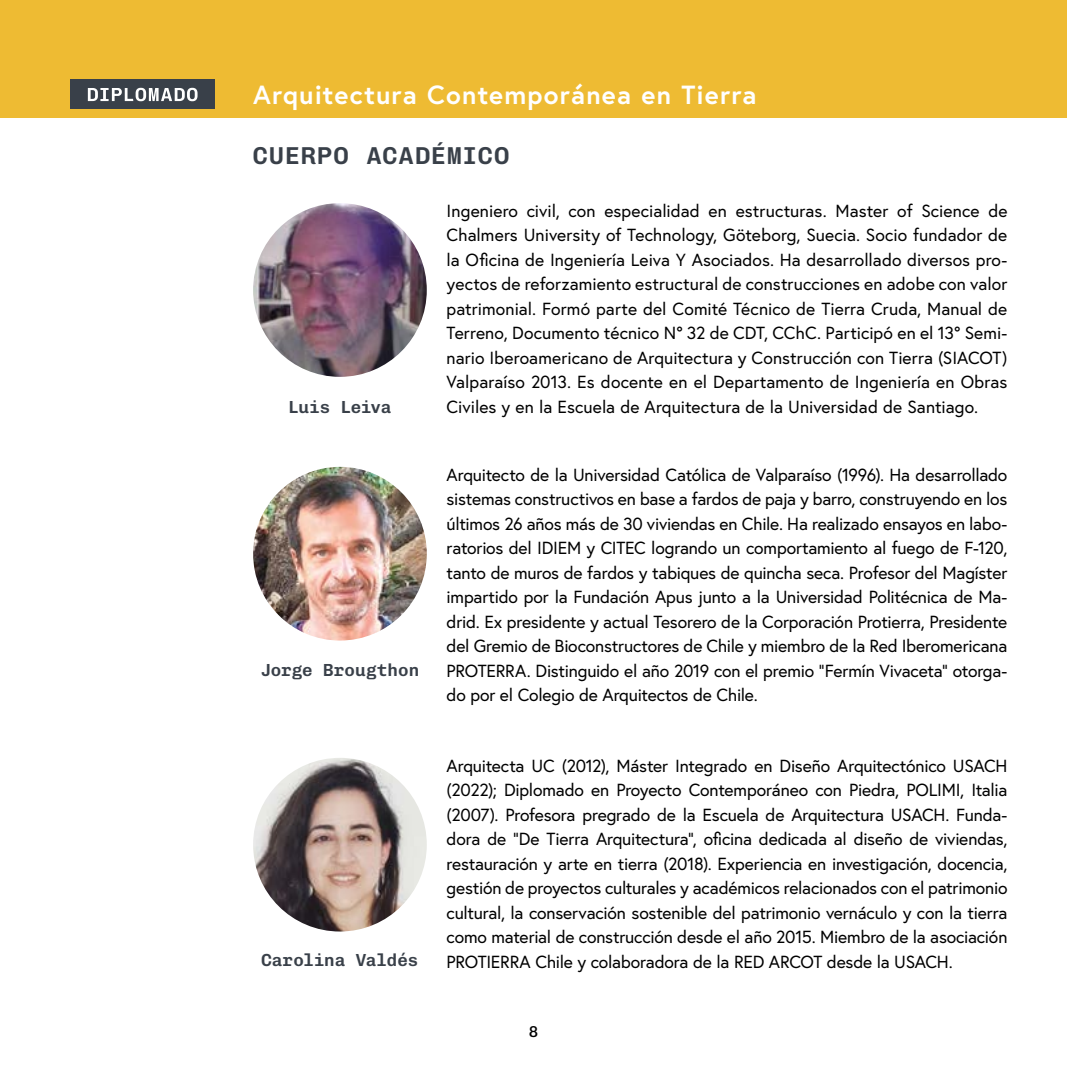
<style>
.page{position:relative;width:1067px;height:1067px;background:#fff}
.page>*{position:absolute;margin:0;border:0;box-sizing:border-box;transform-origin:0 0}
.t1{font:700 26.25px "Europa";letter-spacing:.045em;color:#fff}
.t2{font:600 24.5px "Chivo Mono";letter-spacing:.055em;color:#394049}
.t3{font:17.5px/24.5px "Europa";letter-spacing:-.01em;color:#000;text-align:justify}
.t4{font:600 17.5px "Chivo Mono";color:#394049}
.t5{font:600 17.5px "Chivo Mono";letter-spacing:-.02em;color:#394049}
.t6{font:500 15.75px "Chivo Mono";color:#000}
</style>
<div class="page">
<div style="left:0;top:0;width:1067px;height:117px;background:#eb3"></div>
<div style="left:70px;top:79px;width:145px;height:30px;background:#394049"></div>
<svg style="left:88px;top:88px;width:109px;height:13px"></svg>
<img style="left:253px;top:467px;width:174px;height:173px;border-radius:87px">
<img style="left:253px;top:758px;width:174px;height:173px;border-radius:87px">
<img style="left:253px;top:203px;width:174px;height:174px;border-radius:87px">
<h1 class="t1" style="left:253px;top:77px;width:505px">Arquitectura Contemporánea en Tierra</h1>
<h2 class="t2" style="left:253px;top:137px;width:257px">CUERPO ACADÉMICO</h2>
<p class="t3" style="left:446px;top:198px;width:562px">Ingeniero civil, con especialidad en estructuras. Master of Science de Chalmers University of Technology, Göteborg, Suecia. Socio fundador de la Oficina de Ingeniería Leiva Y Asociados. Ha desarrollado diversos pro&shy;yectos de reforzamiento estructural de construcciones en adobe con valor patrimonial. Formó parte del Comité Técnico de Tierra Cruda, Manual de Terreno, Documento técnico N° 32 de CDT, CChC. Participó en el 13° Semi&shy;nario Iberoamericano de Arquitectura y Construcción con Tierra (SIACOT)<br>Valparaíso 2013. Es docente en el Departamento de Ingeniería en Obras Civiles y en la Escuela de Arquitectura de la Universidad de Santiago.</p>
<p class="t5" style="left:288px;top:394px;width:104px">Luis Leiva</p>
<p class="t4" style="left:261px;top:656px;width:160px">Jorge Brougthon</p>
<p class="t4" style="left:261px;top:946px;width:159px">Carolina Valdés</p>
<p class="t3" style="left:446px;top:462px;width:562px">Arquitecto de la Universidad Católica de Valparaíso (1996). Ha desarrollado sistemas constructivos en base a fardos de paja y barro, construyendo en los últimos 26 años más de 30 viviendas en Chile. Ha realizado ensayos en labo&shy;ratorios del IDIEM y CITEC logrando un comportamiento al fuego de F-120, tanto de muros de fardos y tabiques de quincha seca. Profesor del Magíster impartido por la Fundación Apus junto a la Universidad Politécnica de Ma&shy;drid. Ex presidente y actual Tesorero de la Corporación Protierra, Presidente del Gremio de Bioconstructores de Chile y miembro de la Red Iberomericana PROTERRA. Distinguido el año 2019 con el premio “Fermín Vivaceta“ otorga&shy;do por el Colegio de Arquitectos de Chile.</p>
<p class="t3" style="left:446px;top:752px;width:562px">Arquitecta UC (2012), Máster Integrado en Diseño Arquitectónico USACH (2022); Diplomado en Proyecto Contemporáneo con Piedra, POLIMI, Italia (2007). Profesora pregrado de la Escuela de Arquitectura USACH. Funda&shy;dora de “De Tierra Arquitectura”, oficina dedicada al diseño de viviendas, restauración y arte en tierra (2018). Experiencia en investigación, docencia, gestión de proyectos culturales y académicos relacionados con el patrimonio cultural, la conservación sostenible del patrimonio vernáculo y con la tierra como material de construcción desde el año 2015. Miembro de la asociación PROTIERRA Chile y colaboradora de la RED ARCOT desde la USACH.</p>
<p class="t6" style="left:529px;top:1019px;width:11px">8</p>
</div>
